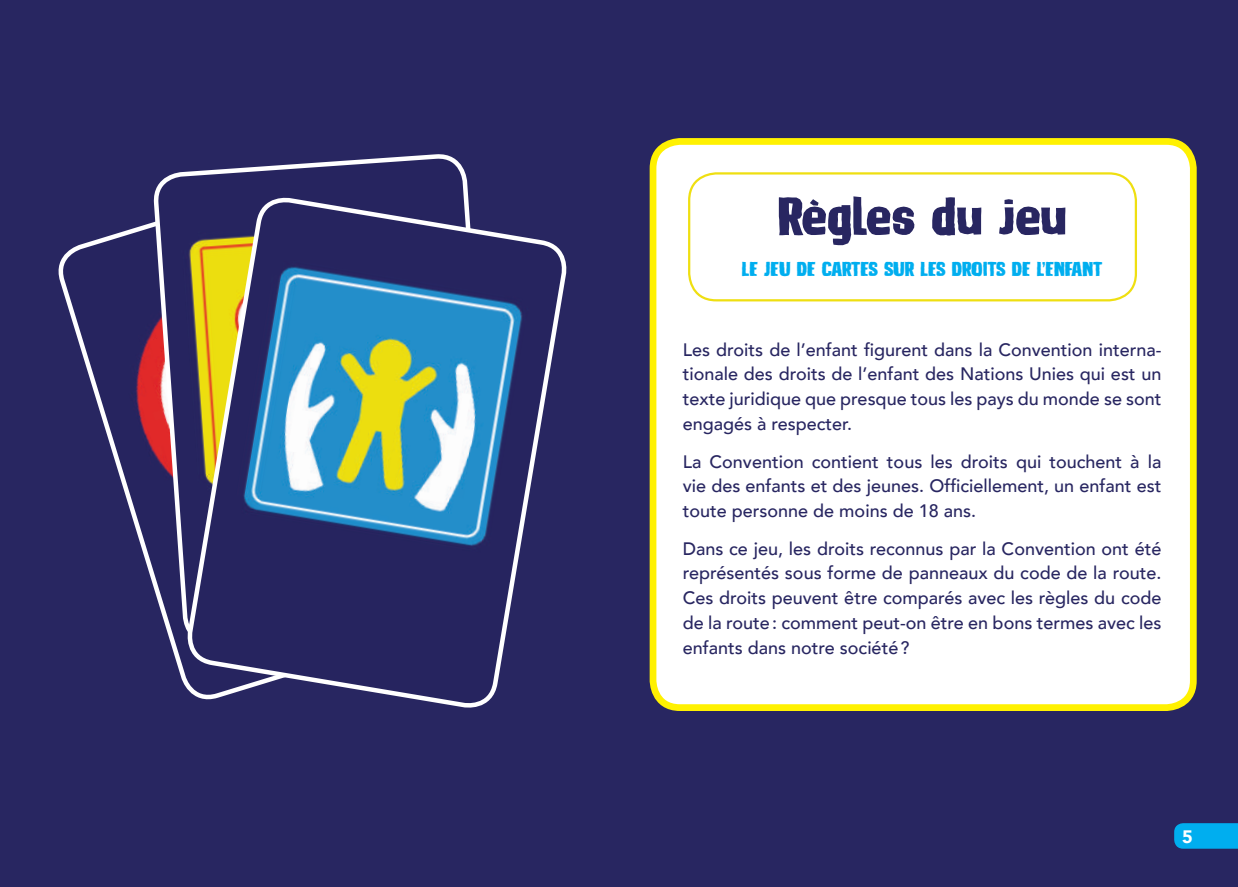
<style>
.page{position:relative;width:1238px;height:887px;background:#fff}
.page>*{position:absolute;margin:0;border:0;box-sizing:border-box;transform-origin:0 0}
.t1{font:54px "DK Lunisolar";color:#282661}
.t2{font:20.25px "DK Lunisolar";color:#00aeef}
.t3{font:500 18px/24.8px "Avenir";color:#282661;text-align:justify}
.t4{font:900 18px "Avenir";color:#fff}
</style>
<div class="page">
<div style="left:0;top:0;width:1237px;height:887px;background:#282661"></div>
<div style="left:653px;top:141px;width:540px;height:566px;background:#fff;border-radius:27px"></div>
<div style="left:649px;top:138px;width:547px;height:573px;border:7px solid #fff101;border-radius:27px"></div>
<svg style="left:58px;top:199px;width:96px;height:389px"></svg>
<div style="left:688px;top:172px;width:448px;height:129px;border:2px solid #efdf11;border-radius:27px"></div>
<svg style="left:154px;top:154px;width:314px;height:532px"></svg>
<svg style="left:185px;top:195px;width:382px;height:513px"></svg>
<div style="left:1174px;top:823px;width:63px;height:25px;background:#00aeef"></div>
<h1 class="t1" style="left:777px;top:186px;width:290px">Règles du jeu</h1>
<p class="t2" style="left:741px;top:257px;width:362px">LE JEU DE CARTES SUR LES DROITS DE L’ENFANT</p>
<p class="t3" style="left:682px;top:336px;width:480px">Les droits de l’enfant figurent dans la Convention interna&shy;tionale des droits de l’enfant des Nations Unies qui est un texte juridique que presque tous les pays du monde se sont engagés à respecter.</p>
<p class="t3" style="left:682px;top:448px;width:480px">La Convention contient tous les droits qui touchent à la vie des enfants et des jeunes. Officiellement, un enfant est toute personne de moins de 18 ans.</p>
<p class="t3" style="left:682px;top:535px;width:480px">Dans ce jeu, les droits reconnus par la Convention ont été représentés sous forme de panneaux du code de la route.<br>Ces droits peuvent être comparés avec les règles du code de la route: comment peut-on être en bons termes avec les enfants dans notre société?</p>
<p class="t4" style="left:1182px;top:821px;width:12px">5</p>
</div>
